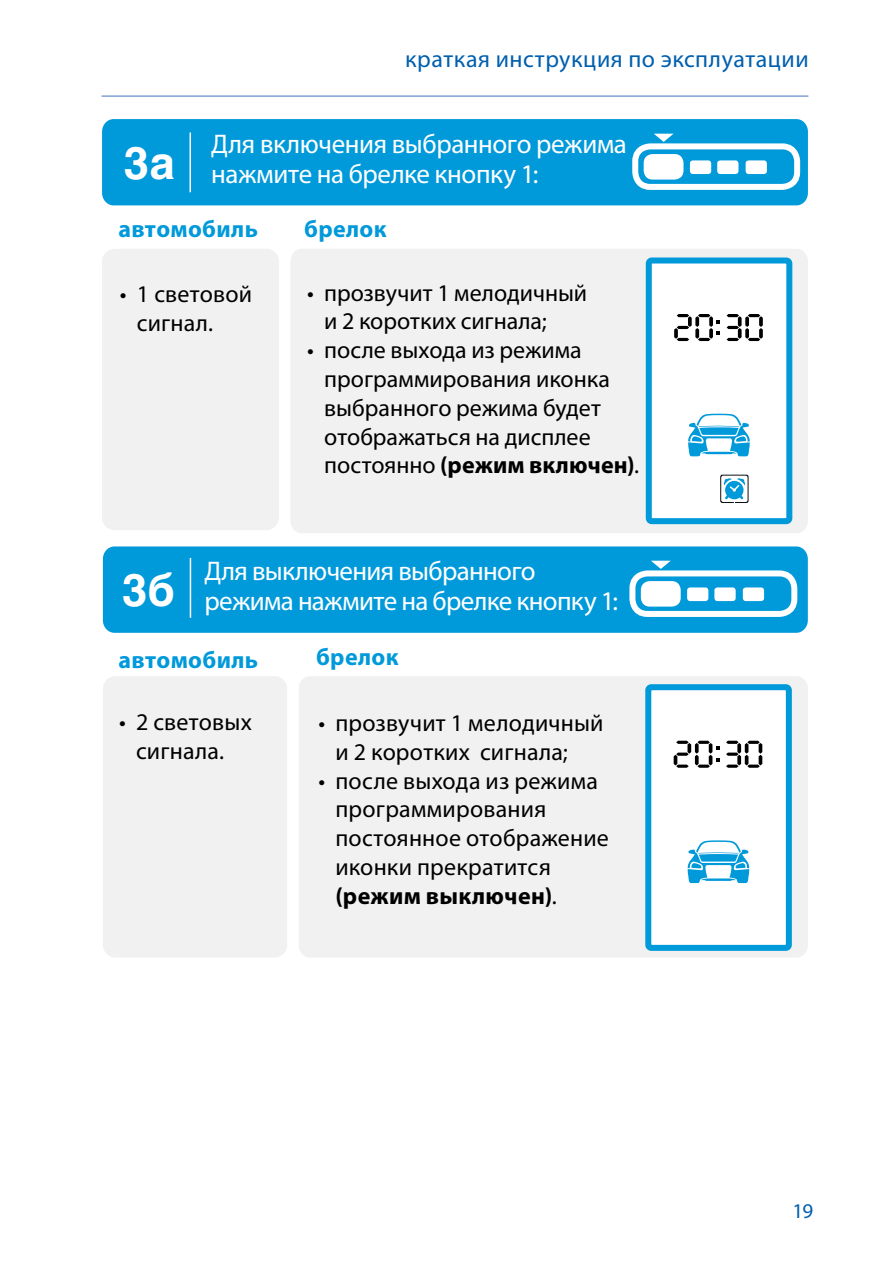
<style>
.page{position:relative;width:893px;height:1276px;background:#fff}
.page>*{position:absolute;margin:0;border:0;box-sizing:border-box;transform-origin:0 0}
.t1{font:700 45px "Helios";color:#fff}
.t2{font:27px/30px "Myriad Pro";letter-spacing:-.02em;color:#fff}
.t3{font:24px/28.8px "Myriad Pro";letter-spacing:.005em;color:#000}
.t4{font:700 24px "Myriad Pro";letter-spacing:.015em;color:#0099da}
.t5{font:24px "Myriad Pro";letter-spacing:.02em;color:#005fae}
.t6{font:21px "Myriad Pro";color:#005fae}
.s1{font-weight:700}
</style>
<div class="page">
<hr style="left:102px;top:95px;width:706px;height:2px;background:#80a0d3">
<div style="left:102px;top:119px;width:706px;height:86px;background:#0099da;border-radius:12px"></div>
<div style="left:102px;top:249px;width:177px;height:281px;background:#f1f1f2;border-radius:13px"></div>
<div style="left:290px;top:249px;width:518px;height:284px;background:#f1f1f2;border-radius:12px"></div>
<div style="left:649px;top:260px;width:140px;height:261px;background:#fff;border-radius:3px"></div>
<div style="left:646px;top:257px;width:146px;height:267px;border:6px solid #0099da;border-radius:3px"></div>
<svg style="left:726px;top:314px;width:37px;height:27px"></svg>
<svg style="left:674px;top:314px;width:46px;height:27px"></svg>
<svg style="left:688px;top:414px;width:62px;height:42px"></svg>
<svg style="left:720px;top:475px;width:28px;height:28px"></svg>
<div style="left:632px;top:143px;width:168px;height:47px;border:6px solid #fff;border-radius:15px"></div>
<div style="left:644px;top:154px;width:39px;height:26px;background:#fff;border-radius:9px"></div>
<div style="left:690px;top:160px;width:21px;height:14px;background:#fff;border-radius:3px"></div>
<div style="left:717px;top:160px;width:21px;height:14px;background:#fff;border-radius:3px"></div>
<div style="left:746px;top:160px;width:21px;height:14px;background:#fff;border-radius:3px"></div>
<svg style="left:654px;top:134px;width:19px;height:8px"></svg>
<hr style="left:190px;top:132px;width:1px;height:60px;background:#fff">
<div style="left:103px;top:546px;width:705px;height:87px;background:#0099da;border-radius:12px"></div>
<div style="left:103px;top:676px;width:184px;height:281px;background:#f1f1f2;border-radius:13px"></div>
<div style="left:299px;top:676px;width:509px;height:281px;background:#f1f1f2;border-radius:12px"></div>
<div style="left:629px;top:570px;width:168px;height:47px;border:6px solid #fff;border-radius:15px"></div>
<div style="left:641px;top:581px;width:40px;height:25px;background:#fff;border-radius:9px"></div>
<div style="left:687px;top:587px;width:21px;height:14px;background:#fff;border-radius:3px"></div>
<div style="left:714px;top:587px;width:22px;height:14px;background:#fff;border-radius:3px"></div>
<div style="left:743px;top:587px;width:21px;height:14px;background:#fff;border-radius:3px"></div>
<svg style="left:651px;top:561px;width:20px;height:8px"></svg>
<hr style="left:190px;top:558px;width:1px;height:60px;background:#fff">
<div style="left:648px;top:687px;width:141px;height:261px;background:#fff;border-radius:3px"></div>
<div style="left:645px;top:684px;width:147px;height:267px;border:6px solid #0099da;border-radius:3px"></div>
<svg style="left:726px;top:740px;width:36px;height:28px"></svg>
<svg style="left:674px;top:740px;width:46px;height:28px"></svg>
<svg style="left:688px;top:840px;width:61px;height:43px"></svg>
<h1 class="t1" style="left:124px;top:136px;width:53px">3а</h1>
<p class="t5" style="left:405px;top:44px;width:405px">краткая инструкция по эксплуатации</p>
<p class="t2" style="left:211px;top:128px;width:417px">Для включения выбранного режима нажмите на брелке кнопку 1:</p>
<p class="t4" style="left:118px;top:213px;width:141px">автомобиль</p>
<p class="t4" style="left:304px;top:213px;width:84px">брелок</p>
<p class="t3" style="left:137px;top:279px;width:117px;text-indent:-17px">• 1 световой сигнал.</p>
<p class="t3" style="left:324px;top:278px;width:264px;text-indent:-17px">• прозвучит 1 мелодичный и 2 коротких сигнала;</p>
<p class="t3" style="left:324px;top:335px;width:316px;text-indent:-17px">• после выхода из режима программирования иконка выбранного режима будет отображаться на дисплее постоянно <span class="s1">(режим включен)</span>.</p>
<h1 class="t1" style="left:122px;top:564px;width:54px">3б</h1>
<p class="t2" style="left:204px;top:556px;width:415px">Для выключения выбранного режима нажмите на брелке кнопку 1:</p>
<p class="t4" style="left:119px;top:645px;width:141px">автомобиль</p>
<p class="t4" style="left:316px;top:641px;width:84px">брелок</p>
<p class="t3" style="left:119px;top:707px;width:134px;text-align:center">• 2 световых сигнала.</p>
<p class="t3" style="left:335px;top:708px;width:270px;text-indent:-17px">• прозвучит 1 мелодичный и 2 коротких сигнала;</p>
<p class="t3" style="left:335px;top:766px;width:275px;text-indent:-17px">• после выхода из режима программирования постоянное отображение иконки прекратится <span class="s1">(режим выключен)</span>.</p>
<p class="t6" style="left:792px;top:1197px;width:22px">19</p>
</div>
